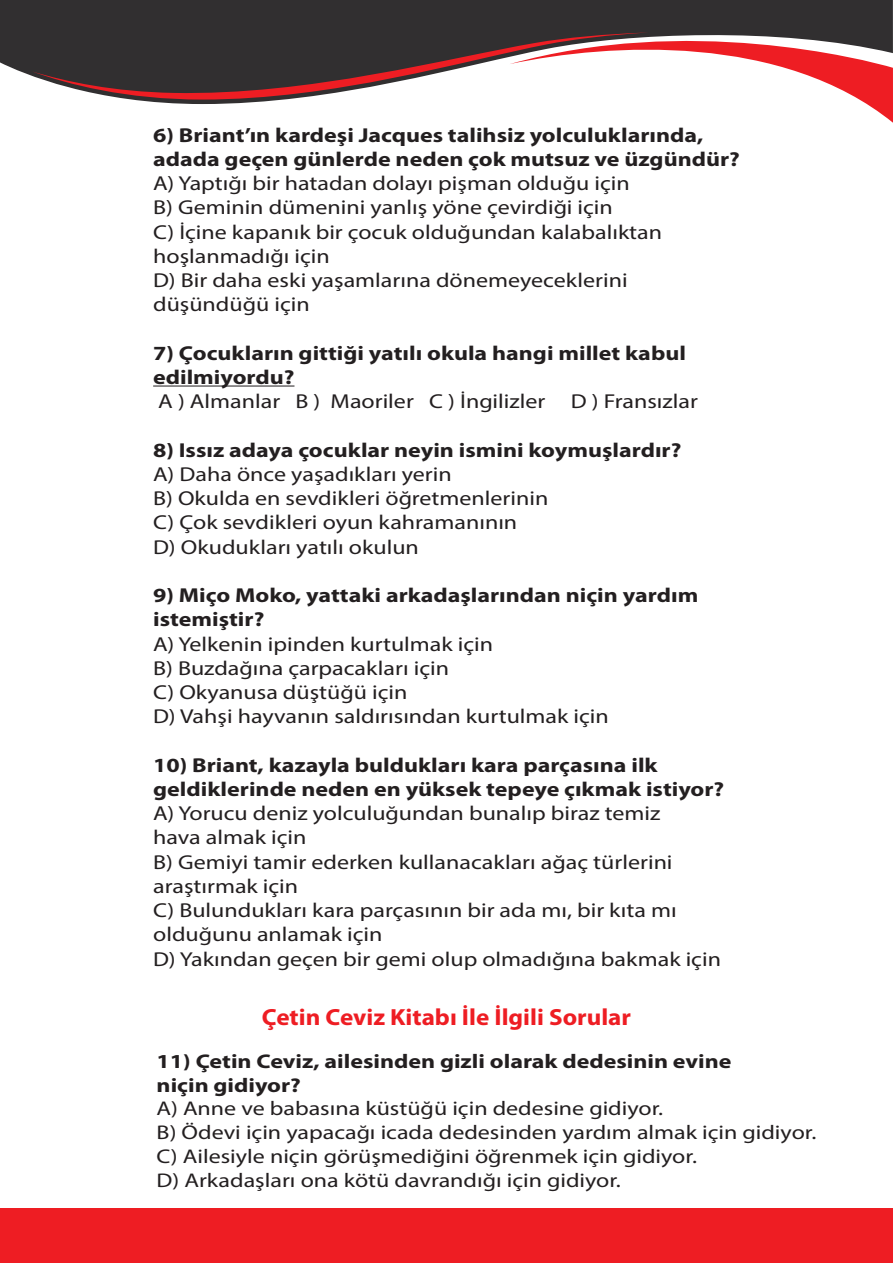
<style>
.page{position:relative;width:893px;height:1263px;background:#fff}
.page>*{position:absolute;margin:0;border:0;box-sizing:border-box;transform-origin:0 0}
.t1{font:700 23.4px "Myriad Pro";color:#ee1d23;scale:1.07 1}
.t2{font:20.25px/24.3px "Myriad Pro";color:#231f20;scale:1.19 1}
.t3{font:700 20.25px/24.3px "Myriad Pro";color:#231f20;scale:1.19 1}
.t4{font:19.95px/23.9px "Myriad Pro";color:#231f20;scale:1.21 1}
.t5{font:700 19.95px/23.9px "Myriad Pro";color:#231f20;scale:1.21 1}
</style>
<div class="page">
<hr style="left:153px;top:385px;width:141px;height:1px;background:#231f20">
<div style="left:0;top:1208px;width:893px;height:55px;background:#ee1d23"></div>
<div style="left:0;top:0;width:893px;height:76px;background:#312f30"></div>
<svg style="left:32px;top:14px;width:861px;height:109px"></svg>
<p class="t3" style="left:153px;top:122px;width:494px">6) Briant’ın kardeşi Jacques talihsiz yolculuklarında, adada geçen günlerde neden çok mutsuz ve üzgündür?</p>
<p class="t2" style="left:153px;top:171px;width:429px">A) Yaptığı bir hatadan dolayı pişman olduğu için<br>B) Geminin dümenini yanlış yöne çevirdiği için<br>C) İçine kapanık bir çocuk olduğundan kalabalıktan hoşlanmadığı için<br>D) Bir daha eski yaşamlarına dönemeyeceklerini düşündüğü için</p>
<p class="t3" style="left:153px;top:340px;width:449px">7) Çocukların gittiği yatılı okula hangi millet kabul edilmiyordu?</p>
<p class="t2" style="left:158px;top:389px;width:327px">A ) Almanlar B ) Maoriler C ) İngilizler</p>
<p class="t2" style="left:571px;top:389px;width:108px">D ) Fransızlar</p>
<p class="t3" style="left:153px;top:437px;width:445px">8) Issız adaya çocuklar neyin ismini koymuşlardır?</p>
<p class="t2" style="left:153px;top:462px;width:334px">A) Daha önce yaşadıkları yerin<br>B) Okulda en sevdikleri öğretmenlerinin C) Çok sevdikleri oyun kahramanının<br>D) Okudukları yatılı okulun</p>
<p class="t3" style="left:153px;top:582px;width:460px">9) Miço Moko, yattaki arkadaşlarından niçin yardım istemiştir?</p>
<p class="t2" style="left:153px;top:631px;width:384px">A) Yelkenin ipinden kurtulmak için<br>B) Buzdağına çarpacakları için<br>C) Okyanusa düştüğü için<br>D) Vahşi hayvanın saldırısından kurtulmak için</p>
<p class="t3" style="left:153px;top:752px;width:481px">10) Briant, kazayla buldukları kara parçasına ilk geldiklerinde neden en yüksek tepeye çıkmak istiyor?</p>
<p class="t2" style="left:153px;top:801px;width:479px">A) Yorucu deniz yolculuğundan bunalıp biraz temiz<br>hava almak için<br>B) Gemiyi tamir ederken kullanacakları ağaç türlerini araştırmak için<br>C) Bulundukları kara parçasının bir ada mı, bir kıta mı olduğunu anlamak için<br>D) Yakından geçen bir gemi olup olmadığına bakmak için</p>
<p class="t1" style="left:262px;top:1002px;width:347px">Çetin Ceviz Kitabı İle İlgili Sorular</p>
<p class="t5" style="left:157px;top:1048px;width:477px">11) Çetin Ceviz, ailesinden gizli olarak dedesinin evine niçin gidiyor?</p>
<p class="t4" style="left:157px;top:1096px;width:547px">A) Anne ve babasına küstüğü için dedesine gidiyor.<br>B) Ödevi için yapacağı icada dedesinden yardım almak için gidiyor.<br>C) Ailesiyle niçin görüşmediğini öğrenmek için gidiyor.<br>D) Arkadaşları ona kötü davrandığı için gidiyor.</p>
</div>
